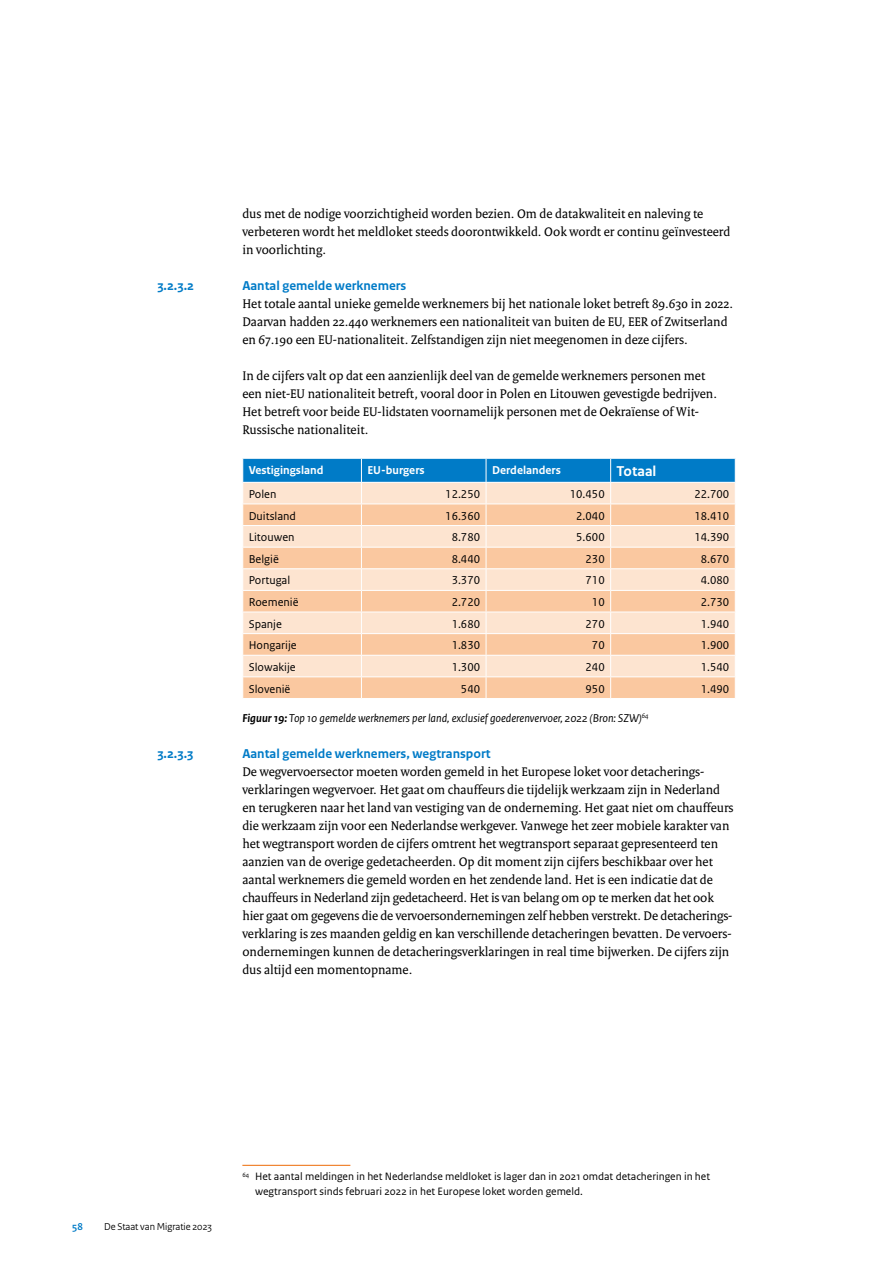
<style>
.page{position:relative;width:893px;height:1263px;background:#fff}
.page>*{position:absolute;margin:0;border:0;box-sizing:border-box;transform-origin:0 0}
._31_RO_Tabel_Tussenkop{font:700 15px "Rijksoverheid Sans Text";color:#fff}
._10_RO_Broodtekst_Serif{font:13.5px/18px "Rijksoverheid Serif";color:#000}
._06_RO_Subalineakop_Sans_niet_inhoud{font:700 13.5px "Rijksoverheid Sans Text";color:#007bc7}
._32_RO_Tabel_Broodtekst{font:12px "Rijksoverheid Sans Text";color:#000}
.Figuurtitel{font:italic 12px "Rijksoverheid Sans Text";color:#000}
._31_RO_Tabel_Tussenkop-2{font:700 12px "Rijksoverheid Sans Text";color:#fff}
._14_RO_Voetnoot{font:11.25px/15px "Rijksoverheid Sans Text";color:#000}
.t1{font:10.5px "Rijksoverheid Sans Heading";color:#000}
.t2{font:700 10.5px "Rijksoverheid Sans Heading";color:#007bc7}
.s1{font-weight:700}
</style>
<div class="page">
<svg style="left:242px;top:458px;width:494px;height:240px;background:#e3cfbd"></svg>
<hr style="left:242px;top:482px;width:119px;height:1px;background:#fff">
<hr style="left:361px;top:482px;width:125px;height:1px;background:#fff">
<hr style="left:486px;top:482px;width:125px;height:1px;background:#fff">
<hr style="left:611px;top:482px;width:125px;height:1px;background:#fff">
<hr style="left:242px;top:1165px;width:108px;height:1px;background:#ed6b06">
<p class="_10_RO_Broodtekst_Serif" style="left:242px;top:204px;width:489px">dus met de nodige voorzichtigheid worden bezien. Om de datakwaliteit en naleving te verbeteren wordt het meldloket steeds doorontwikkeld. Ook wordt er continu geïnvesteerd in voorlichting.</p>
<h5 class="_06_RO_Subalineakop_Sans_niet_inhoud" style="left:157px;top:278px;width:38px">3.2.3.2</h5>
<h5 class="_06_RO_Subalineakop_Sans_niet_inhoud" style="left:242px;top:278px;width:165px">Aantal gemelde werknemers</h5>
<p class="_10_RO_Broodtekst_Serif" style="left:242px;top:294px;width:492px">Het totale aantal unieke gemelde werknemers bij het nationale loket betreft 89.630 in 2022.<br>Daarvan hadden 22.440 werknemers een nationaliteit van buiten de EU, EER of Zwitserland en 67.190 een EU-nationaliteit. Zelfstandigen zijn niet meegenomen in deze cijfers.</p>
<p class="_10_RO_Broodtekst_Serif" style="left:242px;top:366px;width:476px">In de cijfers valt op dat een aanzienlijk deel van de gemelde werknemers personen met een niet-EU nationaliteit betreft, vooral door in Polen en Litouwen gevestigde bedrijven.</p>
<p class="_10_RO_Broodtekst_Serif" style="left:242px;top:402px;width:458px">Het betreft voor beide EU-lidstaten voornamelijk personen met de Oekraïense of Wit-<br>Russische nationaliteit.</p>
<p class="_31_RO_Tabel_Tussenkop-2" style="left:249px;top:463px;width:76px">Vestigingsland</p>
<p class="_31_RO_Tabel_Tussenkop-2" style="left:367px;top:463px;width:59px">EU-burgers</p>
<p class="_31_RO_Tabel_Tussenkop-2" style="left:492px;top:463px;width:70px">Derdelanders</p>
<p class="_31_RO_Tabel_Tussenkop" style="left:617px;top:463px;width:41px">Totaal</p>
<p class="_32_RO_Tabel_Broodtekst" style="left:249px;top:487px;width:29px">Polen</p>
<p class="_32_RO_Tabel_Broodtekst" style="left:445px;top:487px;width:36px">12.250</p>
<p class="_32_RO_Tabel_Broodtekst" style="left:570px;top:487px;width:36px">10.450</p>
<p class="_32_RO_Tabel_Broodtekst" style="left:694px;top:487px;width:36px">22.700</p>
<p class="_32_RO_Tabel_Broodtekst" style="left:249px;top:509px;width:49px">Duitsland</p>
<p class="_32_RO_Tabel_Broodtekst" style="left:445px;top:509px;width:36px">16.360</p>
<p class="_32_RO_Tabel_Broodtekst" style="left:576px;top:509px;width:30px">2.040</p>
<p class="_32_RO_Tabel_Broodtekst" style="left:694px;top:509px;width:36px">18.410</p>
<p class="_32_RO_Tabel_Broodtekst" style="left:249px;top:530px;width:47px">Litouwen</p>
<p class="_32_RO_Tabel_Broodtekst" style="left:452px;top:530px;width:30px">8.780</p>
<p class="_32_RO_Tabel_Broodtekst" style="left:576px;top:530px;width:30px">5.600</p>
<p class="_32_RO_Tabel_Broodtekst" style="left:694px;top:530px;width:36px">14.390</p>
<p class="_32_RO_Tabel_Broodtekst" style="left:249px;top:552px;width:32px">België</p>
<p class="_32_RO_Tabel_Broodtekst" style="left:452px;top:552px;width:30px">8.440</p>
<p class="_32_RO_Tabel_Broodtekst" style="left:586px;top:552px;width:21px">230</p>
<p class="_32_RO_Tabel_Broodtekst" style="left:701px;top:552px;width:30px">8.670</p>
<p class="_32_RO_Tabel_Broodtekst" style="left:249px;top:574px;width:43px">Portugal</p>
<p class="_32_RO_Tabel_Broodtekst" style="left:452px;top:574px;width:30px">3.370</p>
<p class="_32_RO_Tabel_Broodtekst" style="left:586px;top:574px;width:21px">710</p>
<p class="_32_RO_Tabel_Broodtekst" style="left:701px;top:574px;width:30px">4.080</p>
<p class="_32_RO_Tabel_Broodtekst" style="left:249px;top:595px;width:51px">Roemenië</p>
<p class="_32_RO_Tabel_Broodtekst" style="left:452px;top:595px;width:30px">2.720</p>
<p class="_32_RO_Tabel_Broodtekst" style="left:592px;top:595px;width:14px">10</p>
<p class="_32_RO_Tabel_Broodtekst" style="left:701px;top:595px;width:30px">2.730</p>
<p class="_32_RO_Tabel_Broodtekst" style="left:249px;top:617px;width:35px">Spanje</p>
<p class="_32_RO_Tabel_Broodtekst" style="left:452px;top:617px;width:30px">1.680</p>
<p class="_32_RO_Tabel_Broodtekst" style="left:586px;top:617px;width:21px">270</p>
<p class="_32_RO_Tabel_Broodtekst" style="left:701px;top:617px;width:30px">1.940</p>
<p class="_32_RO_Tabel_Broodtekst" style="left:249px;top:638px;width:49px">Hongarije</p>
<p class="_32_RO_Tabel_Broodtekst" style="left:452px;top:638px;width:30px">1.830</p>
<p class="_32_RO_Tabel_Broodtekst" style="left:592px;top:638px;width:14px">70</p>
<p class="_32_RO_Tabel_Broodtekst" style="left:701px;top:638px;width:30px">1.900</p>
<p class="_32_RO_Tabel_Broodtekst" style="left:249px;top:660px;width:48px">Slowakije</p>
<p class="_32_RO_Tabel_Broodtekst" style="left:452px;top:660px;width:30px">1.300</p>
<p class="_32_RO_Tabel_Broodtekst" style="left:586px;top:660px;width:21px">240</p>
<p class="_32_RO_Tabel_Broodtekst" style="left:701px;top:660px;width:30px">1.540</p>
<p class="_32_RO_Tabel_Broodtekst" style="left:249px;top:682px;width:43px">Slovenië</p>
<p class="_32_RO_Tabel_Broodtekst" style="left:461px;top:682px;width:21px">540</p>
<p class="_32_RO_Tabel_Broodtekst" style="left:586px;top:682px;width:21px">950</p>
<p class="_32_RO_Tabel_Broodtekst" style="left:701px;top:682px;width:30px">1.490</p>
<p class="Figuurtitel" style="left:242px;top:711px;width:408px"><span class="s1">Figuur 19:</span> Top 10 gemelde werknemers per land, exclusief goederenvervoer, 2022 (Bron: SZW)<sup>64</sup></p>
<h5 class="_06_RO_Subalineakop_Sans_niet_inhoud" style="left:157px;top:746px;width:38px">3.2.3.3</h5>
<h5 class="_06_RO_Subalineakop_Sans_niet_inhoud" style="left:242px;top:746px;width:250px">Aantal gemelde werknemers, wegtransport</h5>
<p class="_10_RO_Broodtekst_Serif" style="left:242px;top:762px;width:493px">De wegvervoersector moeten worden gemeld in het Europese loket voor detacherings&shy;verklaringen wegvervoer. Het gaat om chauffeurs die tijdelijk werkzaam zijn in Nederland en terugkeren naar het land van vestiging van de onderneming. Het gaat niet om chauffeurs die werkzaam zijn voor een Nederlandse werkgever. Vanwege het zeer mobiele karakter van het wegtransport worden de cijfers omtrent het wegtransport separaat gepresenteerd ten aanzien van de overige gedetacheerden. Op dit moment zijn cijfers beschikbaar over het aantal werknemers die gemeld worden en het zendende land. Het is een indicatie dat de chauffeurs in Nederland zijn gedetacheerd. Het is van belang om op te merken dat het ook hier gaat om gegevens die de vervoersondernemingen zelf hebben verstrekt. De detacherings&shy;verklaring is zes maanden geldig en kan verschillende detacheringen bevatten. De vervoers&shy;ondernemingen kunnen de detacheringsverklaringen in real time bijwerken. De cijfers zijn dus altijd een momentopname.</p>
<p class="t2" style="left:72px;top:1221px;width:12px">58</p>
<p class="t1" style="left:104px;top:1221px;width:109px">De Staat van Migratie 2023</p>
<p class="_14_RO_Voetnoot" style="left:255px;top:1169px;width:456px;text-indent:-13px"><sup>64</sup> Het aantal meldingen in het Nederlandse meldloket is lager dan in 2021 omdat detacheringen in het wegtransport sinds februari 2022 in het Europese loket worden gemeld.</p>
</div>
